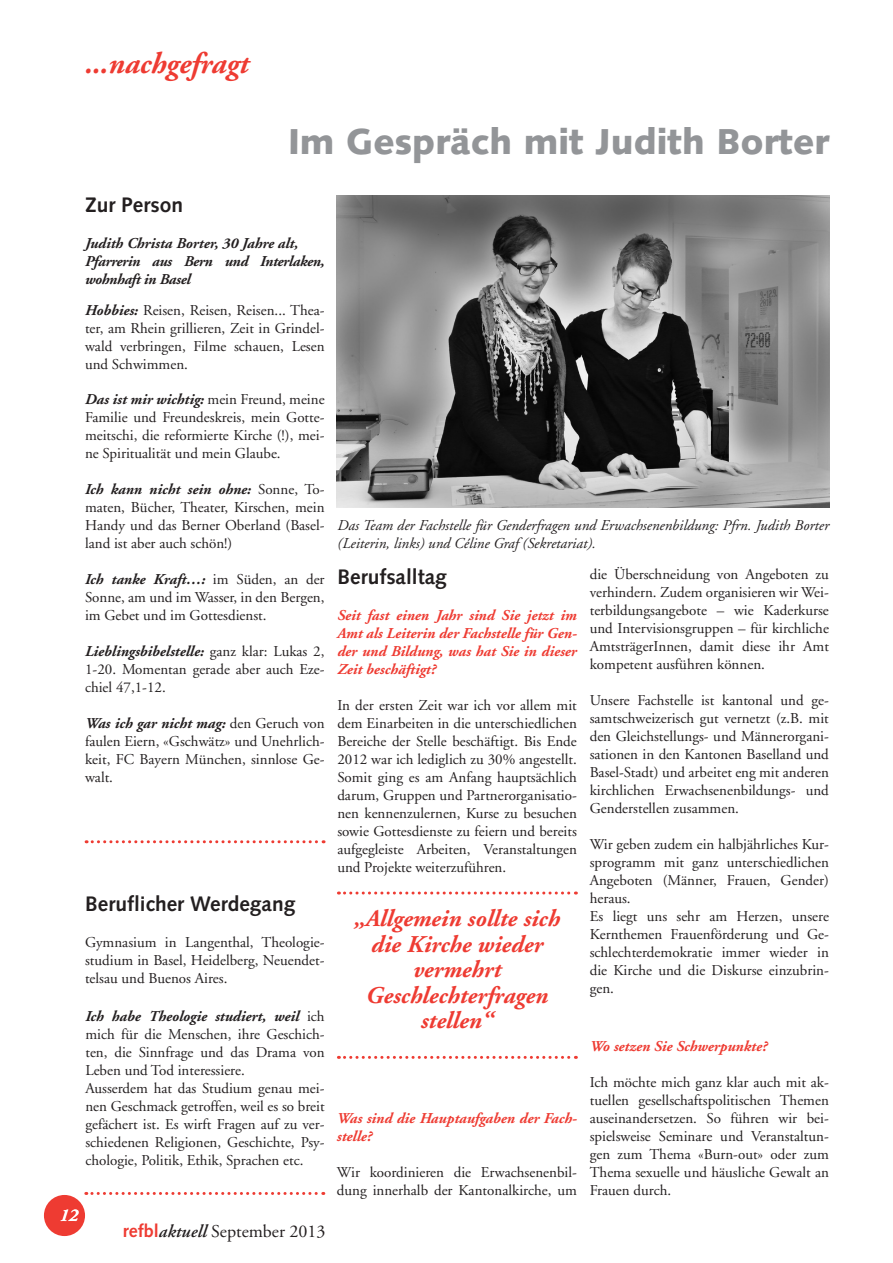
<style>
.page{position:relative;width:893px;height:1263px;background:#fff}
.page>*{position:absolute;margin:0;border:0;box-sizing:border-box;transform-origin:0 0}
.t1{font:900 36px "Syntax";color:#939598}
.t2{font:italic 700 30px "Adobe Garamond";color:#ee3b32}
.t3{font:italic 700 24px/25.5px "Adobe Garamond";color:#ee3b32;text-align:center}
.t4{font:700 21px "Syntax";color:#231f20}
.t5{font:18px "Adobe Garamond";color:#231f20}
.t6{font:italic 600 18px "Adobe Garamond";color:#fff}
.t7{font:15px/18px "Adobe Garamond";color:#231f20;text-align:justify}
.t8{font:italic 700 15px/18px "Adobe Garamond";color:#ee3b32;text-align:justify}
.t9{font:italic 15px/18px "Adobe Garamond";color:#231f20}
.t10{font:italic 700 15px/18px "Adobe Garamond";letter-spacing:-.02em;color:#231f20}
.s1{font-weight:700;font-style:italic}
.s2{font-family:"Syntax";font-weight:700;color:#ee3b32}
.s3{font-weight:600;font-style:italic}
</style>
<div class="page">
<div style="left:44px;top:1195px;width:41px;height:41px;background:#ee3b32;border-radius:50%"></div>
<svg style="left:86px;top:840px;width:238px;height:3px"></svg>
<svg style="left:86px;top:1192px;width:238px;height:3px"></svg>
<svg style="left:338px;top:891px;width:238px;height:3px"></svg>
<svg style="left:338px;top:1056px;width:238px;height:3px"></svg>
<img style="left:337px;top:196px;width:492px;height:311px">
<h2 class="t2" style="left:85px;top:47px;width:165px">...nachgefragt</h2>
<h1 class="t1" style="left:288px;top:120px;width:543px">Im Gespräch mit Judith Borter</h1>
<h3 class="t4" style="left:85px;top:193px;width:100px">Zur Person</h3>
<p class="t10" style="left:85px;top:235px;width:241px">Judith Christa Borter, 30 Jahre alt,<br>Pfarrerin aus Bern und Interlaken, wohnhaft in Basel</p>
<p class="t7" style="left:85px;top:302px;width:241px"><span class="s1">Hobbies:</span> Reisen, Reisen, Reisen... Thea&shy;ter, am Rhein grillieren, Zeit in Grindel&shy;wald verbringen, Filme schauen, Lesen und Schwimmen.</p>
<p class="t7" style="left:85px;top:391px;width:241px"><span class="s1">Das ist mir wichtig:</span> mein Freund, meine Familie und Freundeskreis, mein Gotte&shy;meitschi, die reformierte Kirche (!), mei&shy;ne Spiritualität und mein Glaube.</p>
<p class="t7" style="left:85px;top:481px;width:241px"><span class="s1">Ich kann nicht sein ohne:</span> Sonne, To&shy;maten, Bücher, Theater, Kirschen, mein Handy und das Berner Oberland (Basel&shy;land ist aber auch schön!)</p>
<p class="t7" style="left:85px;top:571px;width:241px"><span class="s1">Ich tanke Kraft…:</span> im Süden, an der Sonne, am und im Wasser, in den Bergen, im Gebet und im Gottesdienst.</p>
<p class="t7" style="left:85px;top:643px;width:241px"><span class="s1">Lieblingsbibelstelle:</span> ganz klar: Lukas 2, 1-20. Momentan gerade aber auch Eze&shy;chiel 47,1-12.</p>
<p class="t7" style="left:85px;top:715px;width:241px"><span class="s1">Was ich gar nicht mag:</span> den Geruch von faulen Eiern, «Gschwätz» und Unehrlich&shy;keit, FC Bayern München, sinnlose Ge&shy;walt.</p>
<h3 class="t4" style="left:85px;top:892px;width:212px">Beruflicher Werdegang</h3>
<p class="t7" style="left:85px;top:934px;width:241px">Gymnasium in Langenthal, Theologie&shy;studium in Basel, Heidelberg, Neuendet&shy;telsau und Buenos Aires.</p>
<p class="t7" style="left:85px;top:1007px;width:241px;text-align:left"><span class="s1">Ich habe Theologie studiert, weil</span> ich mich für die Menschen, ihre Geschich&shy;ten, die Sinnfrage und das Drama von Leben und Tod interessiere.<br>Ausserdem hat das Studium genau mei&shy;nen Geschmack getroffen, weil es so breit gefächert ist. Es wirft Fragen auf zu ver&shy;schiedenen Religionen, Geschichte, Psy&shy;chologie, Politik, Ethik, Sprachen etc.</p>
<p class="t6" style="left:60px;top:1205px;width:20px">12</p>
<p class="t5" style="left:123px;top:1221px;width:204px"><span class="s2">refbl</span><span class="s3">aktuell</span> September 2013</p>
<p class="t9" style="left:338px;top:517px;width:493px">Das Team der Fachstelle für Genderfragen und Erwachsenenbildung: Pfrn. Judith Borter (Leiterin, links) und Céline Graf (Sekretariat).</p>
<h3 class="t4" style="left:337px;top:564px;width:111px">Berufsalltag</h3>
<p class="t8" style="left:337px;top:606px;width:241px">Seit fast einen Jahr sind Sie jetzt im Amt als Leiterin der Fachstelle für Gen&shy;der und Bildung, was hat Sie in dieser Zeit beschäftigt?</p>
<p class="t7" style="left:337px;top:696px;width:241px">In der ersten Zeit war ich vor allem mit dem Einarbeiten in die unterschiedlichen Bereiche der Stelle beschäftigt. Bis Ende 2012 war ich lediglich zu 30% angestellt.<br>Somit ging es am Anfang hauptsächlich darum, Gruppen und Partnerorganisatio&shy;nen kennenzulernen, Kurse zu besuchen sowie Gottesdienste zu feiern und bereits aufgegleiste Arbeiten, Veranstaltungen und Projekte weiterzuführen.</p>
<h3 class="t3" style="left:354px;top:906px;width:207px">„Allgemein sollte sich die Kirche wieder vermehrt<br>Geschlechterfragen stellen“</h3>
<p class="t8" style="left:337px;top:1110px;width:241px">Was sind die Hauptaufgaben der Fach&shy;stelle?</p>
<p class="t7" style="left:337px;top:1164px;width:241px">Wir koordinieren die Erwachsenenbil&shy;dung innerhalb der Kantonalkirche, um</p>
<p class="t7" style="left:590px;top:565px;width:241px">die Überschneidung von Angeboten zu verhindern. Zudem organisieren wir Wei&shy;terbildungsangebote – wie Kaderkurse und Intervisionsgruppen – für kirchliche AmtsträgerInnen, damit diese ihr Amt kompetent ausführen können.</p>
<p class="t7" style="left:590px;top:691px;width:241px">Unsere Fachstelle ist kantonal und ge&shy;samtschweizerisch gut vernetzt (z.B. mit den Gleichstellungs- und Männerorgani&shy;sationen in den Kantonen Baselland und Basel-Stadt) und arbeitet eng mit anderen kirchlichen Erwachsenenbildungs- und Genderstellen zusammen.</p>
<p class="t7" style="left:590px;top:835px;width:241px;text-align:left">Wir geben zudem ein halbjährliches Kur&shy;sprogramm mit ganz unterschiedlichen<br>Angeboten (Männer, Frauen, Gender) heraus.<br>Es liegt uns sehr am Herzen, unsere<br>Kernthemen Frauenförderung und Ge&shy;schlechterdemokratie immer wieder in die Kirche und die Diskurse einzubrin&shy;gen.</p>
<p class="t8" style="left:590px;top:1038px;width:179px">Wo setzen Sie Schwerpunkte?</p>
<p class="t7" style="left:590px;top:1074px;width:241px">Ich möchte mich ganz klar auch mit ak&shy;tuellen gesellschaftspolitischen Themen auseinandersetzen. So führen wir bei&shy;spielsweise Seminare und Veranstaltun&shy;gen zum Thema «Burn-out» oder zum Thema sexuelle und häusliche Gewalt an Frauen durch.</p>
</div>
